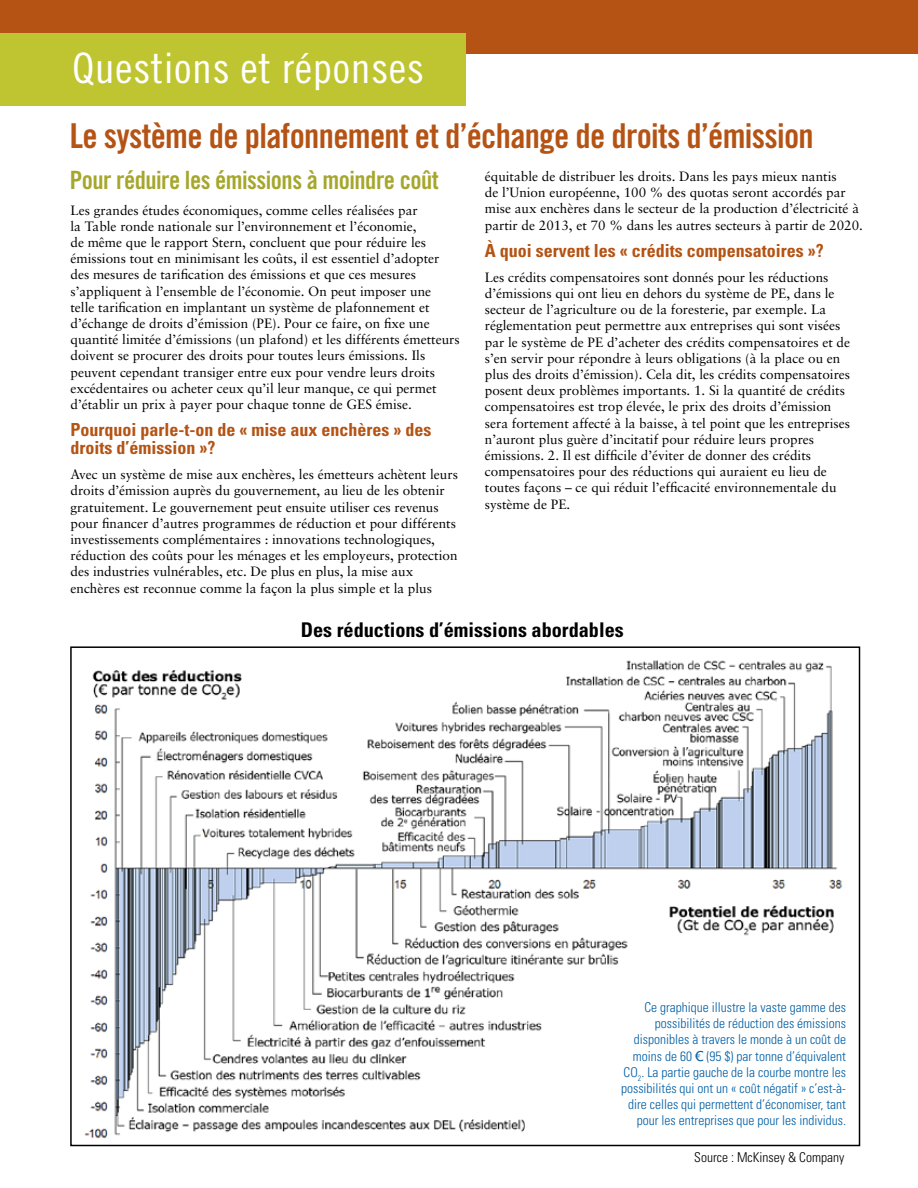
<style>
.page{position:relative;width:918px;height:1188px;background:#fff}
.page>*{position:absolute;margin:0;border:0;box-sizing:border-box;transform-origin:0 0}
.t1{font:42px "Trade Gothic Cond Eighteen";letter-spacing:.01em;color:#fff;scale:1.07 1}
.t2{font:34.35px "Trade Gothic Bold Cond Twenty";letter-spacing:-.02em;color:#b45314}
.t3{font:25.2px "Trade Gothic Bold Cond Twenty";letter-spacing:-.02em;color:#a5a72c}
.t4{font:700 condensed 20.25px "Univers";color:#000}
.t5{font:700 condensed 18px/18px "Univers";color:#b45314}
.t6{font:13.5px/16.2px "Sabon";color:#000}
.t7{font:300 condensed 13.5px/16.2px "Univers";color:#005ea4;text-align:right}
.t8{font:300 condensed 13.5px "Univers";color:#000}
.s1{font-family:"Verdana";font-weight:400;font-stretch:normal}
</style>
<div class="page">
<div style="left:0;top:0;width:918px;height:54px;background:#b45314"></div>
<div style="left:0;top:33px;width:465px;height:72px;background:#bec531"></div>
<img style="left:84px;top:660px;width:759px;height:479px">
<h1 class="t1" style="left:72px;top:43px;width:331px">Questions et réponses</h1>
<h2 class="t2" style="left:70px;top:115px;width:746px">Le système de plafonnement et d’échange de droits d’émission</h2>
<h3 class="t3" style="left:70px;top:165px;width:371px">Pour réduire les émissions à moindre coût</h3>
<p class="t6" style="left:485px;top:168px;width:380px">équitable de distribuer les droits. Dans les pays mieux nantis<br>de l’Union européenne, 100 % des quotas seront accordés par mise aux enchères dans le secteur de la production d’électricité à partir de 2013, et 70 % dans les autres secteurs à partir de 2020.</p>
<h3 class="t5" style="left:485px;top:241px;width:340px">À quoi servent les « crédits compensatoires »?</h3>
<p class="t6" style="left:485px;top:269px;width:367px">Les crédits compensatoires sont donnés pour les réductions d’émissions qui ont lieu en dehors du système de PE, dans le secteur de l’agriculture ou de la foresterie, par exemple. La réglementation peut permettre aux entreprises qui sont visées par le système de PE d’acheter des crédits compensatoires et de s’en servir pour répondre à leurs obligations (à la place ou en plus des droits d’émission). Cela dit, les crédits compensatoires posent deux problèmes importants. 1. Si la quantité de crédits compensatoires est trop élevée, le prix des droits d’émission sera fortement affecté à la baisse, à tel point que les entreprises n’auront plus guère d’incitatif pour réduire leurs propres émissions. 2. Il est difficile d’éviter de donner des crédits compensatoires pour des réductions qui auraient eu lieu de toutes façons – ce qui réduit l’efficacité environnementale du système de PE.</p>
<p class="t6" style="left:70px;top:202px;width:391px">Les grandes études économiques, comme celles réalisées par<br>la Table ronde nationale sur l’environnement et l’économie,<br>de même que le rapport Stern, concluent que pour réduire les émissions tout en minimisant les coûts, il est essentiel d’adopter des mesures de tarification des émissions et que ces mesures s’appliquent à l’ensemble de l’économie. On peut imposer une<br>telle tarification en implantant un système de plafonnement et d’échange de droits d’émission (PE). Pour ce faire, on fixe une quantité limitée d’émissions (un plafond) et les différents émetteurs doivent se procurer des droits pour toutes leurs émissions. Ils peuvent cependant transiger entre eux pour vendre leurs droits excédentaires ou acheter ceux qu’il leur manque, ce qui permet d’établir un prix à payer pour chaque tonne de GES émise.</p>
<h3 class="t5" style="left:70px;top:420px;width:362px">Pourquoi parle-t-on de « mise aux enchères » des droits d’émission »?</h3>
<p class="t6" style="left:70px;top:466px;width:389px">Avec un système de mise aux enchères, les émetteurs achètent leurs droits d’émission auprès du gouvernement, au lieu de les obtenir gratuitement. Le gouvernement peut ensuite utiliser ces revenus pour financer d’autres programmes de réduction et pour différents investissements complémentaires : innovations technologiques, réduction des coûts pour les ménages et les employeurs, protection des industries vulnérables, etc. De plus en plus, la mise aux enchères est reconnue comme la façon la plus simple et la plus</p>
<h3 class="t4" style="left:301px;top:618px;width:325px">Des réductions d’émissions abordables</h3>
<p class="t7" style="left:621px;top:999px;width:226px">Ce graphique illustre la vaste gamme des possibilités de réduction des émissions disponibles à travers le monde à un coût de moins de 60 <span class="s1">€</span> (95 $) par tonne d’équivalent CO<sub>2</sub>. La partie gauche de la courbe montre les possibilités qui ont un « coût négatif » c’est-à&shy;dire celles qui permettent d’économiser, tant pour les entreprises que pour les individus.</p>
<p class="t8" style="left:694px;top:1150px;width:151px">Source : McKinsey &amp; Company</p>
</div>
